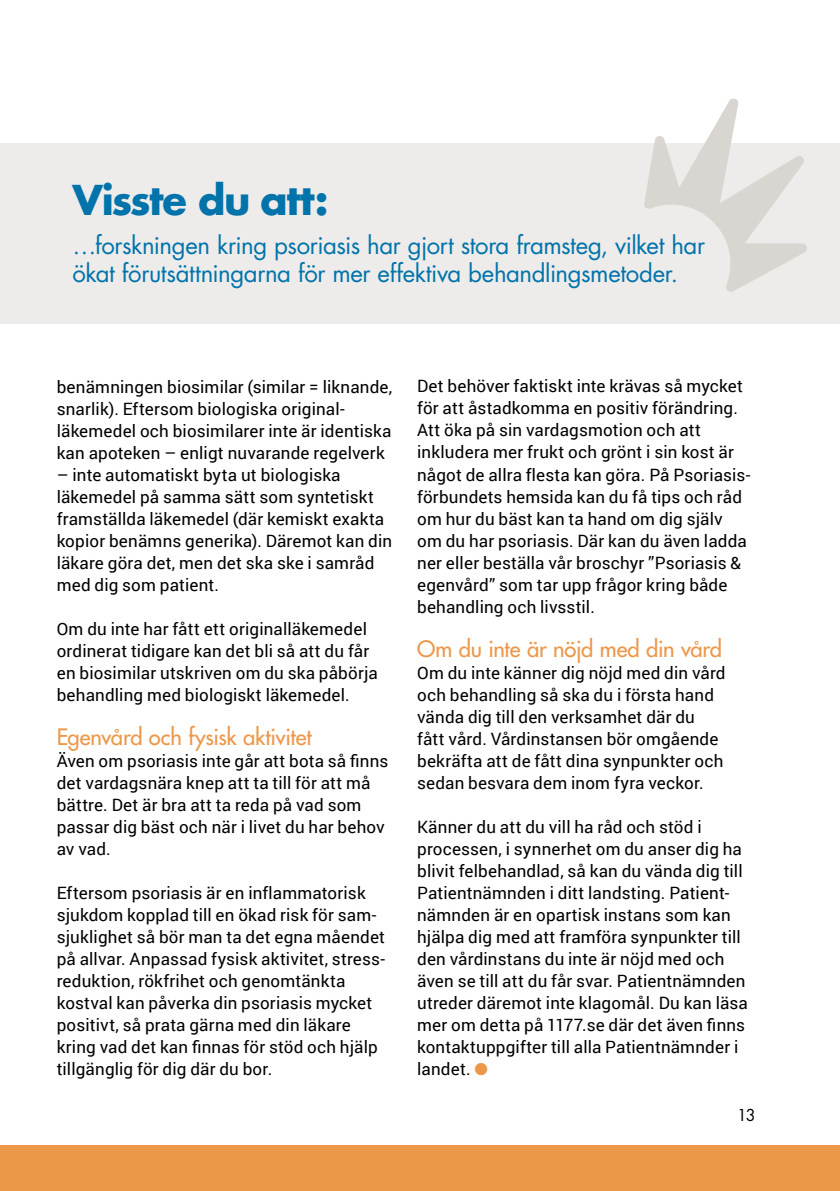
<style>
.page{position:relative;width:840px;height:1191px;background:#fff}
.page>*{position:absolute;margin:0;border:0;box-sizing:border-box;transform-origin:0 0}
.t1{font:700 40px "Futura Std";letter-spacing:-.035em;color:#0073ab}
.t2{font:24px/28px "Futura Std";letter-spacing:-.015em;color:#0073ab}
.t3{font:500 22px "Futura Std";letter-spacing:-.01em;color:#ec984b}
.t4{font:17px/22px "Roboto";letter-spacing:.01em;color:#000}
.t5{font:16px "Futura Std";color:#000}
.s1{color:#ec984b}
</style>
<div class="page">
<div style="left:0;top:1145px;width:839px;height:46px;background:#ec984b"></div>
<div style="left:0;top:144px;width:839px;height:180px;background:#eeecea"></div>
<svg style="left:643px;top:98px;width:163px;height:194px"></svg>
<h1 class="t1" style="left:72px;top:173px;width:257px">Visste du att:</h1>
<h2 class="t2" style="left:72px;top:232px;width:634px">…forskningen kring psoriasis har gjort stora framsteg, vilket har ökat förutsättningarna för mer effektiva behandlingsmetoder.</h2>
<p class="t4" style="left:57px;top:375px;width:337px">benämningen biosimilar (similar = liknande, snarlik). Eftersom biologiska original&shy;läkemedel och biosimilarer inte är identiska kan apoteken – enligt nuvarande regelverk</p>
<p class="t4" style="left:57px;top:463px;width:337px">– inte automatiskt byta ut biologiska läkemedel på samma sätt som syntetiskt framställda läkemedel (där kemiskt exakta kopior benämns generika). Däremot kan din läkare göra det, men det ska ske i samråd med dig som patient.</p>
<p class="t4" style="left:57px;top:617px;width:322px">Om du inte har fått ett originalläkemedel ordinerat tidigare kan det bli så att du får en biosimilar utskriven om du ska påbörja behandling med biologiskt läkemedel.</p>
<p class="t3" style="left:57px;top:722px;width:256px">Egenvård och fysisk aktivitet</p>
<p class="t4" style="left:57px;top:749px;width:333px">Även om psoriasis inte går att bota så finns det vardagsnära knep att ta till för att må bättre. Det är bra att ta reda på vad som passar dig bäst och när i livet du har behov av vad.</p>
<p class="t4" style="left:57px;top:881px;width:330px">Eftersom psoriasis är en inflammatorisk sjukdom kopplad till en ökad risk för sam&shy;sjuklighet så bör man ta det egna måendet på allvar. Anpassad fysisk aktivitet, stress&shy;reduktion, rökfrihet och genomtänkta kostval kan påverka din psoriasis mycket positivt, så prata gärna med din läkare kring vad det kan finnas för stöd och hjälp tillgänglig för dig där du bor.</p>
<p class="t4" style="left:417px;top:375px;width:334px">Det behöver faktiskt inte krävas så mycket för att åstadkomma en positiv förändring.<br>Att öka på sin vardagsmotion och att inkludera mer frukt och grönt i sin kost är något de allra flesta kan göra. På Psoriasis&shy;förbundets hemsida kan du få tips och råd om hur du bäst kan ta hand om dig själv om du har psoriasis. Där kan du även ladda ner eller beställa vår broschyr ”Psoriasis &amp; egenvård” som tar upp frågor kring både behandling och livsstil.</p>
<p class="t3" style="left:417px;top:634px;width:306px">Om du inte är nöjd med din vård</p>
<p class="t4" style="left:417px;top:661px;width:310px">Om du inte känner dig nöjd med din vård och behandling så ska du i första hand vända dig till den verksamhet där du fått vård. Vårdinstansen bör omgående bekräfta att de fått dina synpunkter och sedan besvara dem inom fyra veckor.</p>
<p class="t4" style="left:417px;top:815px;width:332px">Känner du att du vill ha råd och stöd i processen, i synnerhet om du anser dig ha blivit felbehandlad, så kan du vända dig till Patientnämnden i ditt landsting. Patient&shy;nämnden är en opartisk instans som kan hjälpa dig med att framföra synpunkter till den vårdinstans du inte är nöjd med och även se till att du får svar. Patientnämnden utreder däremot inte klagomål. Du kan läsa mer om detta på 1177.se där det även finns kontaktuppgifter till alla Patientnämnder i landet. <span class="s1">●</span></p>
<p class="t5" style="left:736px;top:1104px;width:20px">13</p>
</div>
